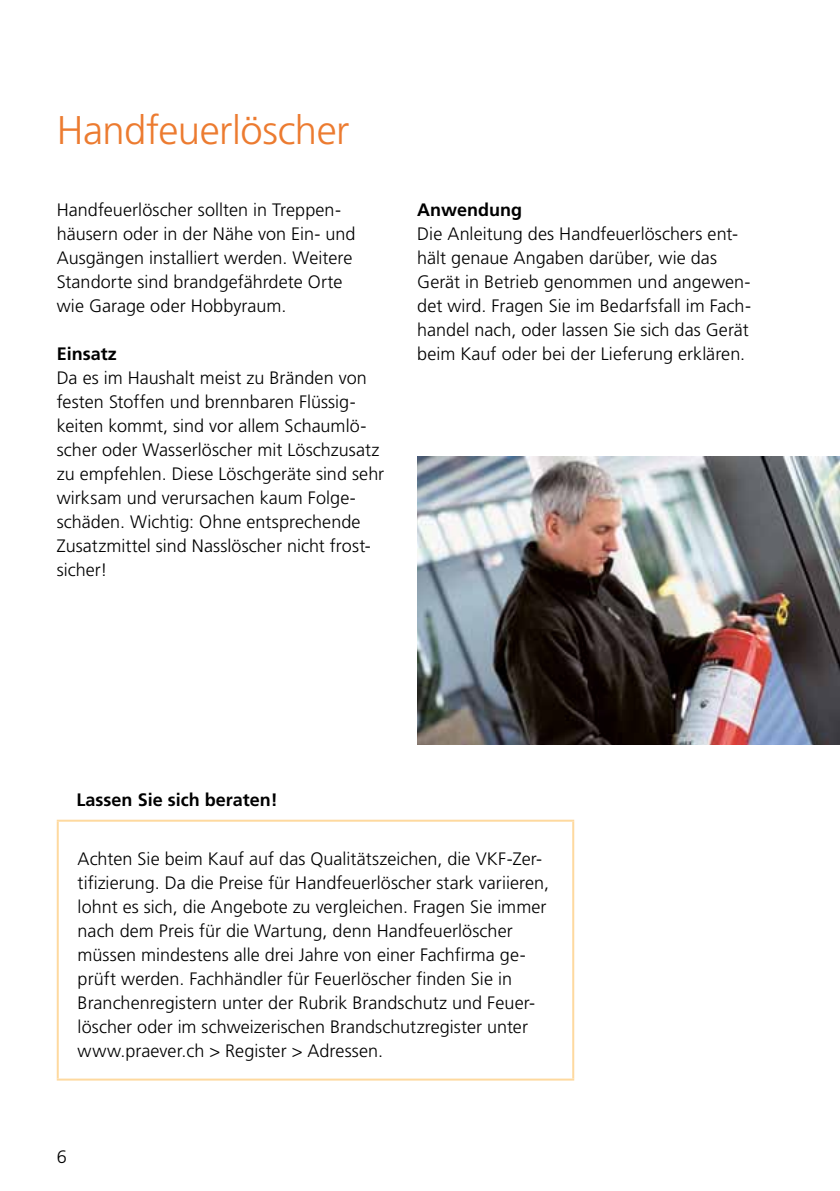
<style>
.page{position:relative;width:840px;height:1191px;background:#fff}
.page>*{position:absolute;margin:0;border:0;box-sizing:border-box;transform-origin:0 0}
.t1{font:300 40px "Frutiger LT";letter-spacing:-.01em;color:#ec7b30}
.t2{font:300 18px/24px "Frutiger LT";letter-spacing:.005em;color:#000}
.t3{font:700 18px "Frutiger LT";color:#000}
</style>
<div class="page">
<img style="left:417px;top:456px;width:422px;height:288px">
<hr style="left:57px;top:821px;width:2px;height:257px;background:#fed99f">
<hr style="left:572px;top:821px;width:2px;height:257px;background:#fed99f">
<hr style="left:57px;top:1078px;width:517px;height:2px;background:#fed99f">
<hr style="left:57px;top:819px;width:517px;height:2px;background:#fed99f">
<h1 class="t1" style="left:57px;top:108px;width:294px">Handfeuerlöscher</h1>
<p class="t2" style="left:57px;top:198px;width:300px">Handfeuerlöscher sollten in Treppen&shy;häusern oder in der Nähe von Ein- und Ausgängen installiert werden. Weitere Standorte sind brandgefährdete Orte wie Garage oder Hobbyraum.</p>
<p class="t3" style="left:57px;top:343px;width:62px">Einsatz</p>
<p class="t2" style="left:57px;top:366px;width:329px">Da es im Haushalt meist zu Bränden von festen Stoffen und brennbaren Flüssig&shy;keiten kommt, sind vor allem Schaumlö&shy;scher oder Wasserlöscher mit Löschzusatz zu empfehlen. Diese Löschgeräte sind sehr wirksam und verursachen kaum Folge&shy;schäden. Wichtig: Ohne entsprechende Zusatzmittel sind Nasslöscher nicht frost&shy;sicher!</p>
<p class="t3" style="left:417px;top:199px;width:106px">Anwendung</p>
<p class="t2" style="left:417px;top:222px;width:335px">Die Anleitung des Handfeuerlöschers ent&shy;hält genaue Angaben darüber, wie das Gerät in Betrieb genommen und angewen&shy;det wird. Fragen Sie im Bedarfsfall im Fach&shy;handel nach, oder lassen Sie sich das Gerät beim Kauf oder bei der Lieferung erklären.</p>
<p class="t3" style="left:77px;top:789px;width:203px">Lassen Sie sich beraten!</p>
<p class="t2" style="left:78px;top:846px;width:472px">Achten Sie beim Kauf auf das Qualitätszeichen, die VKF-Zer&shy;tifizierung. Da die Preise für Handfeuerlöscher stark variieren, lohnt es sich, die Angebote zu vergleichen. Fragen Sie immer nach dem Preis für die Wartung, denn Handfeuerlöscher müssen mindestens alle drei Jahre von einer Fachfirma ge&shy;prüft werden. Fachhändler für Feuerlöscher finden Sie in Branchenregistern unter der Rubrik Brandschutz und Feuer&shy;löscher oder im schweizerischen Brandschutzregister unter www.praever.ch &gt; Register &gt; Adressen.</p>
<p class="t2" style="left:57px;top:1144px;width:12px">6</p>
</div>
